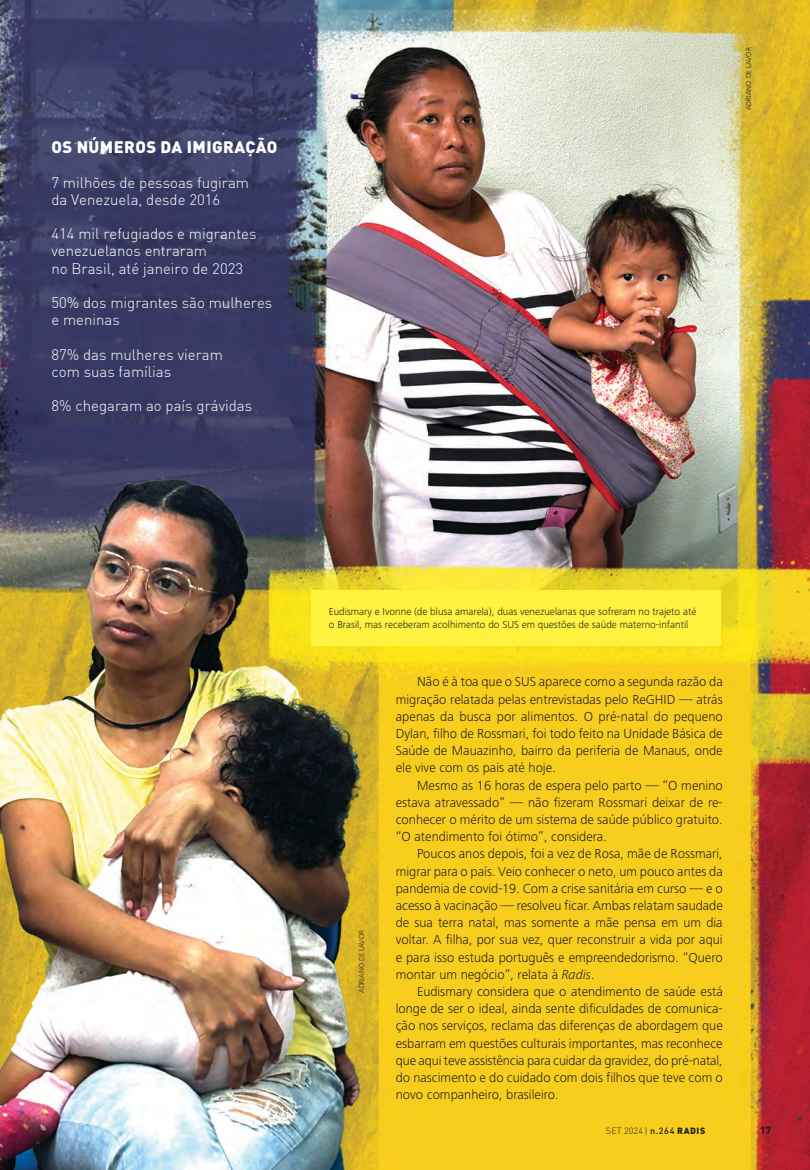
<style>
.page{position:relative;width:810px;height:1170px;background:#fff}
.page>*{position:absolute;margin:0;border:0;box-sizing:border-box;transform-origin:0 0}
.t1{font:900 16.5px "DIN";letter-spacing:.025em;color:#fff}
.t2{font:300 15px/17.2px "DIN";color:#fff}
.t3{font:300 13.5px/17.2px "Frutiger Next LT";color:#231f20;text-align:justify}
.t4{font:300 10.5px/13.5px "Frutiger Next LT";color:#231f20}
.t5{font:900 10.5px "DIN";color:#231f20}
.t6{font:300 9px "DIN";letter-spacing:.02em;color:#231f20}
.t7{font:300 7.5px "Frutiger Next LT";color:#231f20}
.s1{font-style:italic}
.s2{font-weight:500}
.s3{font-weight:900}
</style>
<div class="page">
<img style="left:0;top:0;width:809px;height:1169px">
<div style="left:311px;top:590px;width:409px;height:55px;background:#fff33f"></div>
<p class="t1" style="left:51px;top:136px;width:227px">OS NÚMEROS DA IMIGRAÇÃO</p>
<p class="t2" style="left:51px;top:173px;width:199px">7 milhões de pessoas fugiram da Venezuela, desde 2016</p>
<p class="t2" style="left:51px;top:225px;width:206px">414 mil refugiados e migrantes venezuelanos entraram<br>no Brasil, até janeiro de 2023</p>
<p class="t2" style="left:51px;top:294px;width:222px">50% dos migrantes são mulheres e meninas</p>
<p class="t2" style="left:51px;top:345px;width:173px">87% das mulheres vieram com suas famílias</p>
<p class="t2" style="left:51px;top:397px;width:202px">8% chegaram ao país grávidas</p>
<p class="t7" style="left:744px;top:110px;width:64px;rotate:-90deg">ADRIANO DE LAVOR</p>
<p class="t4" style="left:328px;top:604px;width:369px">Eudismary e Ivonne (de blusa amarela), duas venezuelanas que sofreram no trajeto até o Brasil, mas receberam acolhimento do SUS em questões de saúde materno-infantil</p>
<p class="t7" style="left:357px;top:992px;width:64px;rotate:-90deg">ADRIANO DE LAVOR</p>
<p class="t3" style="left:395px;top:673px;width:328px;text-indent:21px">Não é à toa que o SUS aparece como a segunda razão da migração relatada pelas entrevistadas pelo ReGHID — atrás apenas da busca por alimentos. O pré-natal do pequeno Dylan, filho de Rossmari, foi todo feito na Unidade Básica de Saúde de Mauazinho, bairro da periferia de Manaus, onde ele vive com os pais até hoje.</p>
<p class="t3" style="left:395px;top:776px;width:328px;text-indent:21px">Mesmo as 16 horas de espera pelo parto — “O menino estava atravessado” — não fizeram Rossmari deixar de re&shy;conhecer o mérito de um sistema de saúde público gratuito. “O atendimento foi ótimo”, considera.</p>
<p class="t3" style="left:395px;top:845px;width:328px;text-indent:21px">Poucos anos depois, foi a vez de Rosa, mãe de Rossmari, migrar para o país. Veio conhecer o neto, um pouco antes da pandemia de covid-19. Com a crise sanitária em curso — e o acesso à vacinação — resolveu ficar. Ambas relatam saudade de sua terra natal, mas somente a mãe pensa em um dia voltar. A filha, por sua vez, quer reconstruir a vida por aqui e para isso estuda português e empreendedorismo. “Quero montar um negócio”, relata à <span class="s1">Radis</span>.</p>
<p class="t3" style="left:395px;top:982px;width:328px;text-indent:21px">Eudismary considera que o atendimento de saúde está longe de ser o ideal, ainda sente dificuldades de comunica&shy;ção nos serviços, reclama das diferenças de abordagem que esbarram em questões culturais importantes, mas reconhece que aqui teve assistência para cuidar da gravidez, do pré-natal, do nascimento e do cuidado com dois filhos que teve com o novo companheiro, brasileiro.</p>
<p class="t6" style="left:605px;top:1124px;width:101px">SET 2024 | <span class="s2">n.264</span> <span class="s3">RADIS</span></p>
<p class="t5" style="left:759px;top:1122px;width:13px">17</p>
</div>
